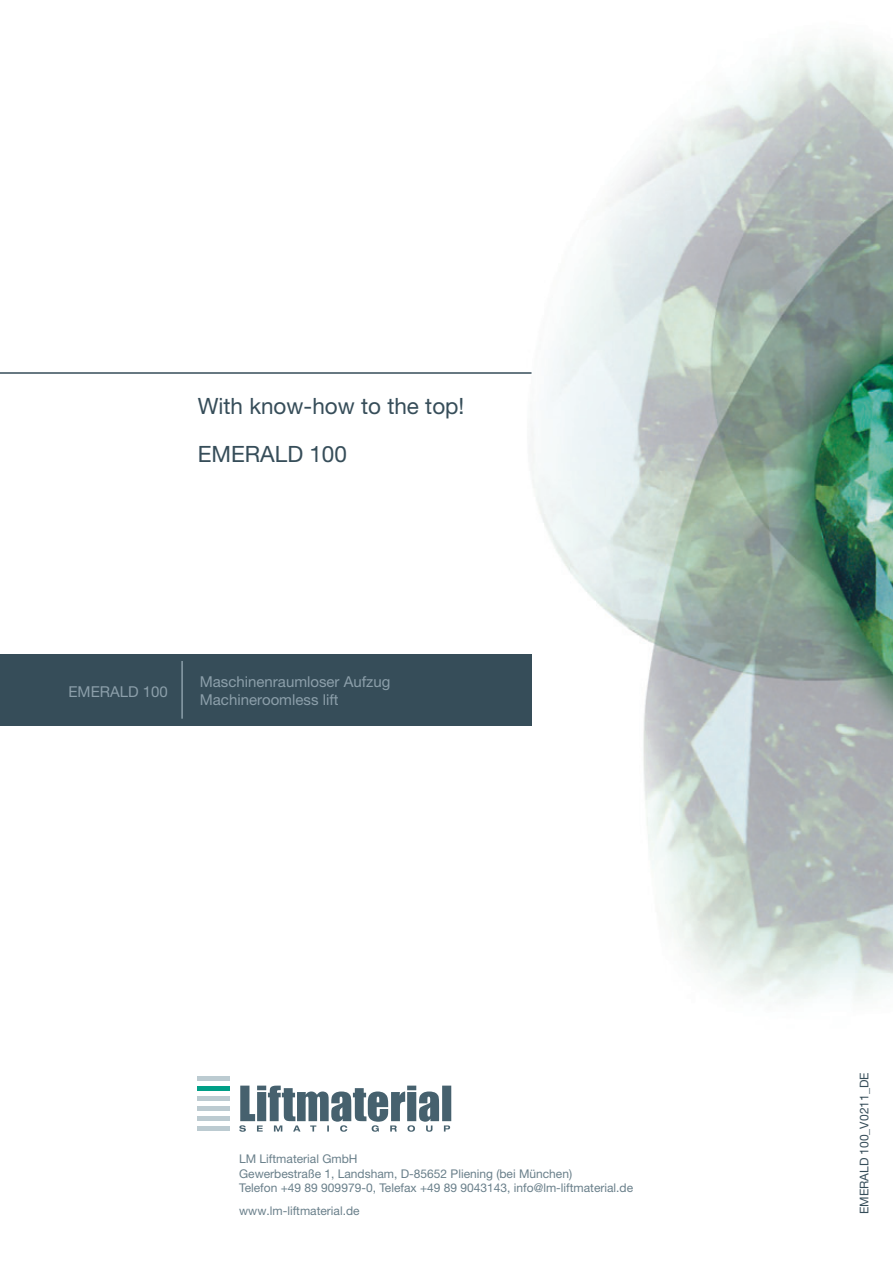
<style>
.page{position:relative;width:893px;height:1263px;background:#fff}
.page>*{position:absolute;margin:0;border:0;box-sizing:border-box;transform-origin:0 0}
.t1{font:22.5px/48px "Helvetica Neue";color:#364d59}
.t2{font:15px/18px "Helvetica Neue";color:#8c9faa}
.t3{font:12px/14.4px "Helvetica Neue";color:#697f8a}
.t4{font:12px "Helvetica Neue";color:#364d59}
</style>
<div class="page">
<img style="left:355px;top:39px;width:538px;height:1054px">
<div style="left:198px;top:1076px;width:253px;height:56px;background:#fff"></div>
<div style="left:198px;top:1076px;width:32px;height:5px;background:#bccbd1"></div>
<div style="left:198px;top:1086px;width:32px;height:5px;background:#009f87"></div>
<div style="left:198px;top:1096px;width:32px;height:5px;background:#bccbd1"></div>
<div style="left:198px;top:1106px;width:32px;height:5px;background:#bccbd1"></div>
<div style="left:198px;top:1116px;width:32px;height:5px;background:#bccbd1"></div>
<div style="left:198px;top:1126px;width:32px;height:5px;background:#bccbd1"></div>
<svg style="left:239px;top:1085px;width:212px;height:47px"></svg>
<div style="left:0;top:654px;width:531px;height:71px;background:#364d59"></div>
<hr style="left:181px;top:661px;width:2px;height:58px;background:#8c9faa">
<hr style="left:0;top:372px;width:531px;height:2px;background:#364d59">
<h1 class="t1" style="left:198px;top:381px;width:268px">With know-how to the top!<br>EMERALD 100</h1>
<p class="t2" style="left:68px;top:682px;width:101px">EMERALD 100</p>
<p class="t2" style="left:200px;top:672px;width:192px">Maschinenraumloser Aufzug<br>Machineroomless lift</p>
<p class="t3" style="left:239px;top:1151px;width:395px">LM Liftmaterial GmbH<br>Gewerbestraße 1, Landsham, D-85652 Pliening (bei München)<br>Telefon +49 89 909979-0, Telefax +49 89 9043143, info@lm-liftmaterial.de</p>
<p class="t3" style="left:239px;top:1203px;width:122px">www.lm-liftmaterial.de</p>
<p class="t4" style="left:857px;top:1214px;width:143px;rotate:-90deg">EMERALD 100_V0211_DE</p>
</div>
